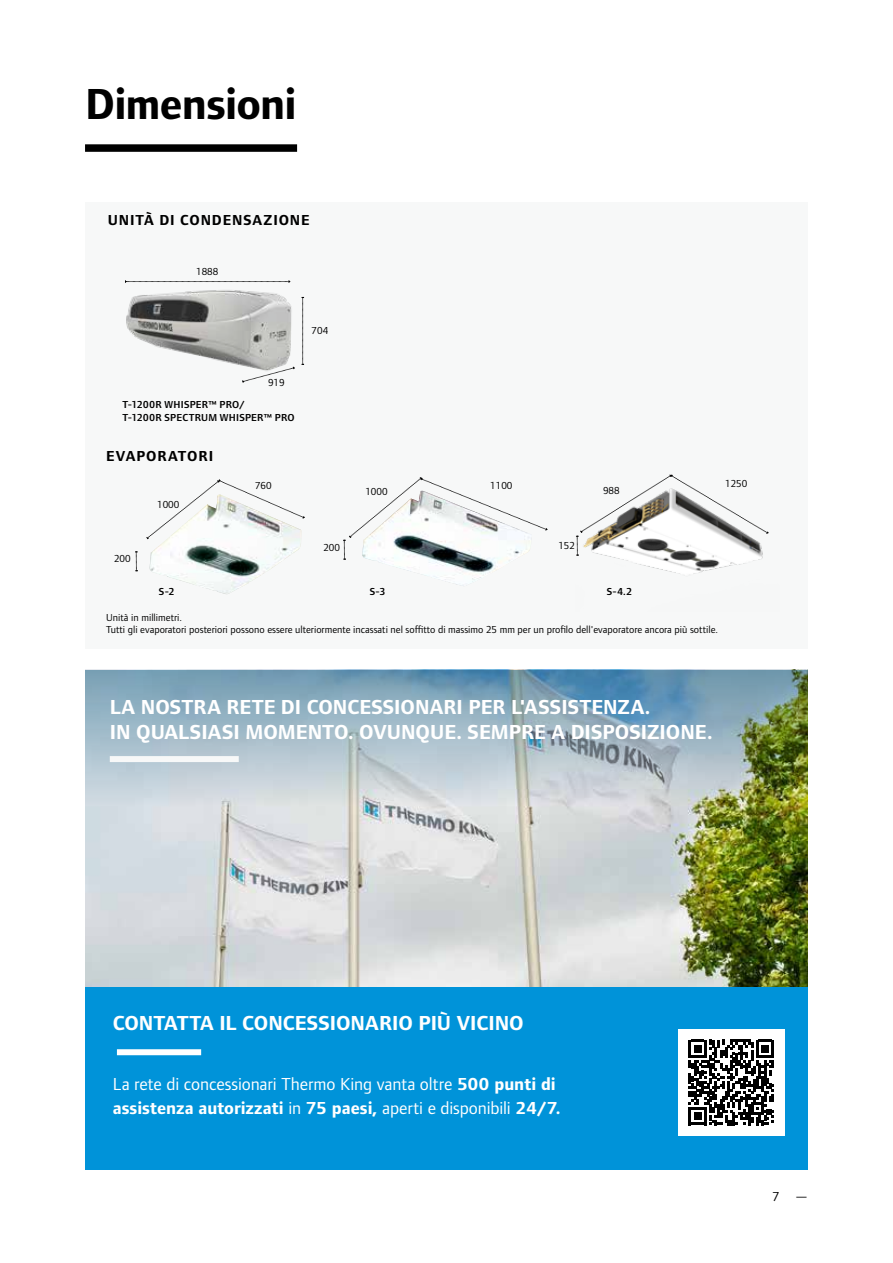
<style>
.page{position:relative;width:893px;height:1263px;background:#fff}
.page>*{position:absolute;margin:0;border:0;box-sizing:border-box;transform-origin:0 0}
.t1{font:700 45px "Foundry Form Sans";letter-spacing:-.02em;color:#000}
.t2{font:700 21px/25.2px "Foundry Form Sans";color:#fff}
.t3{font:18px/24px "Foundry Form Sans";color:#fff}
.t4{font:700 15px "Foundry Form Sans";letter-spacing:.055em;color:#000}
.t5{font:13.5px "Foundry Form Sans";color:#000}
.t6{font:10.5px/12.6px "Foundry Form Sans";color:#000}
.t7{font:600 10.5px/12.6px "Foundry Form Sans";letter-spacing:.02em;color:#000}
.s1{font-weight:700}
</style>
<div class="page">
<div style="left:85px;top:202px;width:723px;height:446px;background:#f7f8f8"></div>
<img style="left:126px;top:281px;width:177px;height:49px">
<svg style="left:125px;top:280px;width:165px;height:3px"></svg>
<svg style="left:302px;top:297px;width:2px;height:33px"></svg>
<img style="left:85px;top:330px;width:723px;height:840px">
<div style="left:85px;top:144px;width:212px;height:8px;background:#000"></div>
<div style="left:85px;top:987px;width:723px;height:182px;background:#0093d9"></div>
<div style="left:117px;top:1049px;width:84px;height:6px;background:#fff"></div>
<div style="left:678px;top:1029px;width:106px;height:107px;background:#fff"></div>
<svg style="left:689px;top:1040px;width:85px;height:85px"></svg>
<h1 class="t1" style="left:85px;top:77px;width:213px">Dimensioni</h1>
<h3 class="t4" style="left:108px;top:211px;width:203px">UNITÀ DI CONDENSAZIONE</h3>
<p class="t6" style="left:196px;top:266px;width:24px">1888</p>
<p class="t6" style="left:312px;top:325px;width:18px">704</p>
<p class="t6" style="left:268px;top:376px;width:18px">919</p>
<p class="t7" style="left:122px;top:398px;width:174px">T-1200R WHISPER™ PRO/<br>T-1200R SPECTRUM WHISPER™ PRO</p>
<h3 class="t4" style="left:106px;top:447px;width:108px">EVAPORATORI</h3>
<p class="t6" style="left:157px;top:498px;width:24px">1000</p>
<p class="t6" style="left:255px;top:479px;width:18px">760</p>
<p class="t6" style="left:365px;top:485px;width:24px">1000</p>
<p class="t6" style="left:490px;top:479px;width:24px">1100</p>
<p class="t6" style="left:603px;top:484px;width:18px">988</p>
<p class="t6" style="left:725px;top:478px;width:24px">1250</p>
<p class="t6" style="left:114px;top:552px;width:18px">200</p>
<p class="t6" style="left:323px;top:541px;width:18px">200</p>
<p class="t6" style="left:558px;top:539px;width:18px">152</p>
<p class="t7" style="left:159px;top:586px;width:17px">S-2</p>
<p class="t7" style="left:370px;top:586px;width:17px">S-3</p>
<p class="t7" style="left:607px;top:586px;width:27px">S-4.2</p>
<p class="t6" style="left:106px;top:611px;width:613px">Unità in millimetri.<br>Tutti gli evaporatori posteriori possono essere ulteriormente incassati nel soffitto di massimo 25 mm per un profilo dell'evaporatore ancora più sottile.</p>
<h2 class="t2" style="left:110px;top:695px;width:604px">LA NOSTRA RETE DI CONCESSIONARI PER L'ASSISTENZA.<br>IN QUALSIASI MOMENTO. OVUNQUE. SEMPRE A DISPOSIZIONE.</h2>
<h2 class="t2" style="left:113px;top:1010px;width:412px">CONTATTA IL CONCESSIONARIO PIÙ VICINO</h2>
<h3 class="t3" style="left:113px;top:1072px;width:449px">La rete di concessionari Thermo King vanta oltre <span class="s1">500 punti di assistenza autorizzati</span> in <span class="s1">75 paesi,</span> aperti e disponibili <span class="s1">24/7.</span></h3>
<p class="t5" style="left:772px;top:1188px;width:37px">7 —</p>
</div>
